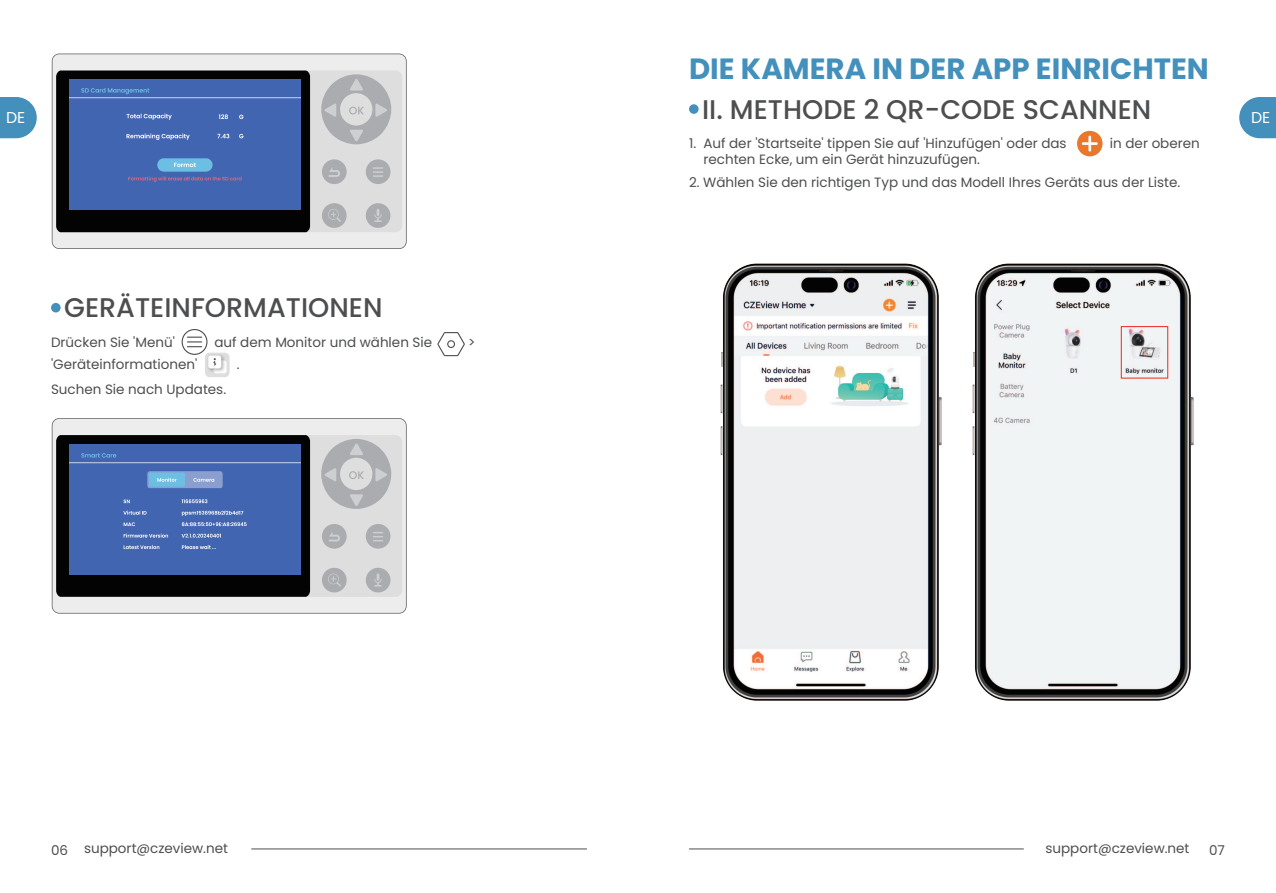
<style>
.page{position:relative;width:1276px;height:893px;background:#fff}
.page>*{position:absolute;margin:0;border:0;box-sizing:border-box;transform-origin:0 0}
.t1{font:700 29.25px "Poppins";color:#4390bc}
.t2{font:500 27px "Poppins";color:#4d4e50}
.t3{font:15.75px "Poppins";color:#fff}
.t4{font:13.5px "Poppins";color:#4d4e50}
</style>
<div class="page">
<hr style="left:251px;top:848px;width:336px;height:1px;background:#4d4e50">
<hr style="left:689px;top:848px;width:334px;height:1px;background:#4d4e50">
<svg style="left:52px;top:54px;width:354px;height:195px;background:#e7e7e7"></svg>
<div style="left:56px;top:70px;width:346px;height:163px;background:#dedede;border-radius:7px"></div>
<svg style="left:56px;top:70px;width:254px;height:163px;background:#0c0d10"></svg>
<div style="left:322px;top:159px;width:25px;height:25px;background:#aaacaf;border-radius:50%"></div>
<div style="left:366px;top:159px;width:24px;height:25px;background:#aaacaf;border-radius:50%"></div>
<div style="left:322px;top:203px;width:25px;height:25px;background:#aaacaf;border-radius:50%"></div>
<div style="left:366px;top:203px;width:24px;height:25px;background:#aaacaf;border-radius:50%"></div>
<img style="left:70px;top:80px;width:231px;height:130px">
<svg style="left:321px;top:74px;width:70px;height:71px"></svg>
<svg style="left:329px;top:168px;width:11px;height:9px"></svg>
<svg style="left:373px;top:167px;width:10px;height:10px"></svg>
<svg style="left:328px;top:209px;width:13px;height:13px"></svg>
<svg style="left:374px;top:209px;width:8px;height:13px"></svg>
<div style="left:51px;top:303px;width:10px;height:9px;background:#4390bc;border-radius:50%"></div>
<svg style="left:182px;top:329px;width:25px;height:26px"></svg>
<svg style="left:437px;top:332px;width:28px;height:24px"></svg>
<div style="left:205px;top:353px;width:24px;height:24px;background:#dedede;border-radius:5px"></div>
<img style="left:205px;top:353px;width:22px;height:20px">
<div style="left:208px;top:356px;width:13px;height:12px;background:#fff;border-radius:2px"></div>
<svg style="left:213px;top:358px;width:3px;height:8px"></svg>
<svg style="left:52px;top:418px;width:354px;height:196px;background:#e6e6e6"></svg>
<div style="left:56px;top:435px;width:346px;height:162px;background:#dedede;border-radius:7px"></div>
<svg style="left:56px;top:435px;width:254px;height:162px;background:#07080b"></svg>
<div style="left:322px;top:524px;width:25px;height:25px;background:#aaacaf;border-radius:50%"></div>
<div style="left:366px;top:524px;width:24px;height:25px;background:#aaacaf;border-radius:50%"></div>
<div style="left:322px;top:568px;width:25px;height:24px;background:#aaacaf;border-radius:50%"></div>
<div style="left:366px;top:568px;width:24px;height:24px;background:#aaacaf;border-radius:50%"></div>
<img style="left:70px;top:444px;width:231px;height:130px">
<svg style="left:321px;top:439px;width:70px;height:70px"></svg>
<svg style="left:329px;top:532px;width:11px;height:9px"></svg>
<svg style="left:373px;top:532px;width:10px;height:9px"></svg>
<svg style="left:328px;top:573px;width:13px;height:13px"></svg>
<svg style="left:374px;top:573px;width:8px;height:14px"></svg>
<div style="left:689px;top:104px;width:9px;height:10px;background:#4390bc;border-radius:50%"></div>
<div style="left:1077px;top:131px;width:25px;height:25px;background:#e9772c;border-radius:50%"></div>
<svg style="left:1081px;top:136px;width:16px;height:16px"></svg>
<img style="left:720px;top:263px;width:222px;height:438px">
<img style="left:972px;top:263px;width:222px;height:438px">
<div style="left:1120px;top:326px;width:48px;height:53px;border:1px solid #ee3e35"></div>
<svg style="left:1239px;top:97px;width:37px;height:41px;background:#5a9dc4"></svg>
<svg style="left:0;top:97px;width:37px;height:41px;background:#5a9dc4"></svg>
<h1 class="t1" style="left:689px;top:51px;width:521px">DIE KAMERA IN DER APP EINRICHTEN</h1>
<h2 class="t2" style="left:702px;top:93px;width:451px">II. METHODE 2 QR-CODE SCANNEN</h2>
<p class="t4" style="left:689px;top:135px;width:379px">1. Auf der 'Startseite' tippen Sie auf 'Hinzuf¸gen' oder das</p>
<p class="t4" style="left:1110px;top:135px;width:91px">in der oberen</p>
<p class="t4" style="left:703px;top:152px;width:278px">rechten Ecke, um ein Ger‰t hinzuzuf¸gen.</p>
<p class="t4" style="left:689px;top:174px;width:493px">2. W‰hlen Sie den richtigen Typ und das Modell Ihres Ger‰ts aus der Liste.</p>
<p class="t3" style="left:6px;top:108px;width:21px">DE</p>
<p class="t3" style="left:1251px;top:108px;width:21px">DE</p>
<h2 class="t2" style="left:64px;top:292px;width:320px">GERƒTEINFORMATIONEN</h2>
<p class="t4" style="left:51px;top:334px;width:125px">Dr¸cken Sie 'Men¸'</p>
<p class="t4" style="left:214px;top:334px;width:219px">auf dem Monitor und w‰hlen Sie</p>
<p class="t4" style="left:468px;top:334px;width:9px">&gt;</p>
<p class="t4" style="left:51px;top:357px;width:148px">'Ger‰teinformationen'</p>
<p class="t4" style="left:237px;top:357px;width:4px">.</p>
<p class="t4" style="left:51px;top:381px;width:177px">Suchen Sie nach Updates.</p>
<p class="t4" style="left:51px;top:840px;width:178px">06 support@czeview.net</p>
<p class="t4" style="left:1045px;top:840px;width:146px">support@czeview.net</p>
<p class="t4" style="left:1209px;top:842px;width:17px">07</p>
</div>
